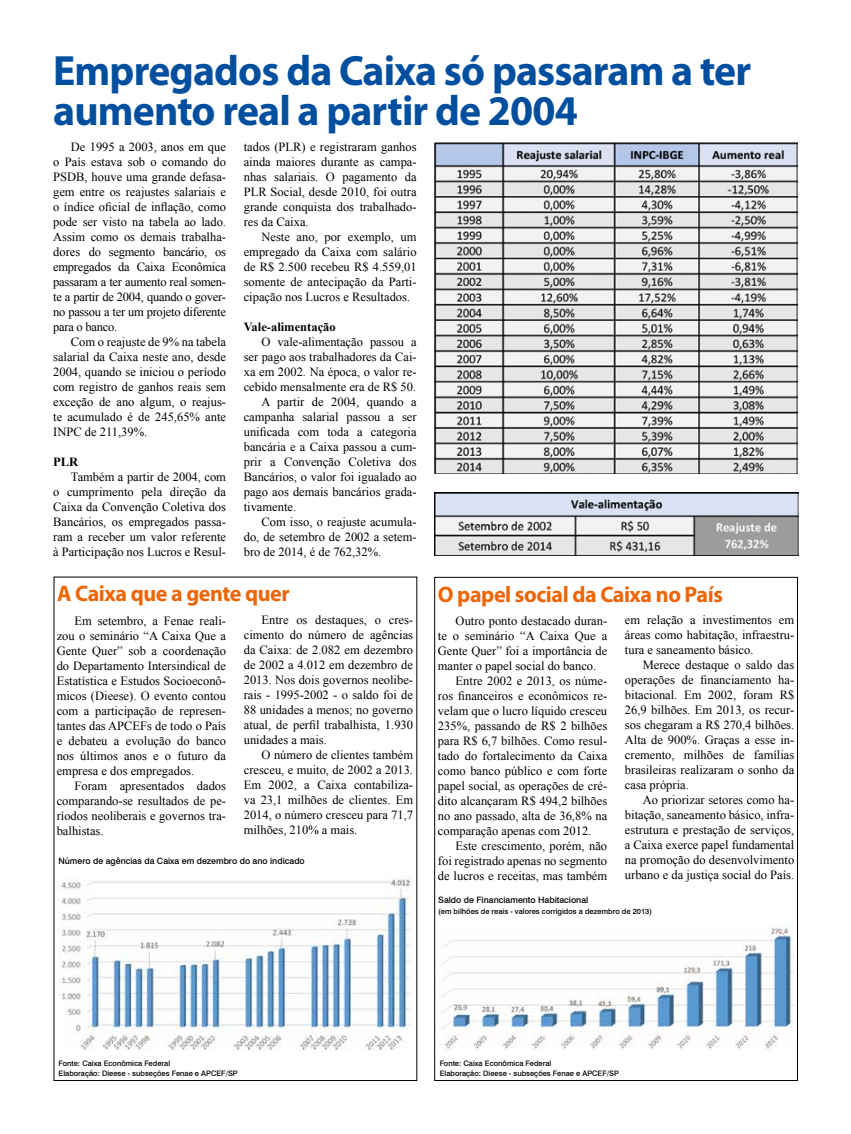
<style>
.page{position:relative;width:851px;height:1134px;background:#fff}
.page>*{position:absolute;margin:0;border:0;box-sizing:border-box;transform-origin:0 0}
.t1{font:700 42.5px/40px "Myriad Pro";letter-spacing:-.02em;color:#004f9f}
.t2{font:700 22.5px "Myriad Pro";letter-spacing:-.02em;color:#ec6608}
.t3{font:12.5px/15px "Times New Roman";color:#000;text-align:justify}
.t4{font:700 12.5px "Times New Roman";color:#000}
.t5{font:500 8.75px "Swiss 721 BT";color:#000}
.t6{font:500 7.5px/10.6px "Swiss 721 BT";color:#000}
</style>
<div class="page">
<img style="left:434px;top:142px;width:363px;height:332px">
<img style="left:434px;top:493px;width:364px;height:62px">
<img style="left:58px;top:877px;width:354px;height:173px">
<img style="left:441px;top:925px;width:352px;height:124px">
<h1 class="t1" style="left:53px;top:49px;width:699px">Empregados da Caixa só passaram a ter aumento real a partir de 2004</h1>
<p class="t3" style="left:244px;top:139px;width:174px">tados (PLR) e registraram ganhos ainda maiores durante as campa&shy;nhas salariais. O pagamento da PLR Social, desde 2010, foi outra grande conquista dos trabalhado&shy;res da Caixa.</p>
<p class="t3" style="left:244px;top:229px;width:174px;text-indent:18px">Neste ano, por exemplo, um empregado da Caixa com salário de R$ 2.500 recebeu R$ 4.559,01 somente de antecipação da Parti&shy;cipação nos Lucros e Resultados.</p>
<p class="t4" style="left:244px;top:318px;width:93px">Vale-alimentação</p>
<p class="t3" style="left:261px;top:334px;width:157px">O vale-alimentação passou a</p>
<p class="t3" style="left:244px;top:349px;width:174px">ser pago aos trabalhadores da Cai-</p>
<p class="t3" style="left:244px;top:364px;width:174px">xa em 2002. Na época, o valor re-</p>
<p class="t3" style="left:244px;top:379px;width:174px">cebido mensalmente era de R$ 50.</p>
<p class="t3" style="left:261px;top:394px;width:157px">A partir de 2004, quando a</p>
<p class="t3" style="left:244px;top:409px;width:174px">campanha salarial passou a ser</p>
<p class="t3" style="left:244px;top:424px;width:174px">unificada com toda a categoria</p>
<p class="t3" style="left:244px;top:439px;width:174px">bancária e a Caixa passou a cum-</p>
<p class="t3" style="left:244px;top:454px;width:174px">prir a Convenção Coletiva dos</p>
<p class="t3" style="left:244px;top:469px;width:174px">Bancários, o valor foi igualado ao</p>
<p class="t3" style="left:244px;top:484px;width:174px">pago aos demais bancários grada-</p>
<p class="t3" style="left:244px;top:499px;width:54px">tivamente.</p>
<p class="t3" style="left:261px;top:514px;width:157px">Com isso, o reajuste acumula-</p>
<p class="t3" style="left:244px;top:529px;width:174px">do, de setembro de 2002 a setem-</p>
<p class="t3" style="left:244px;top:544px;width:139px">bro de 2014, é de 762,32%.</p>
<h2 class="t2" style="left:438px;top:579px;width:286px">O papel social da Caixa no País</h2>
<p class="t3" style="left:57px;top:613px;width:171px;text-indent:18px">Em setembro, a Fenae reali&shy;zou o seminário “A Caixa Que a Gente Quer” sob a coordenação do Departamento Intersindical de Estatística e Estudos Socioeconô&shy;micos (Dieese). O evento contou com a participação de represen&shy;tantes das APCEFs de todo o País e debateu a evolução do banco nos últimos anos e o futuro da empresa e dos empregados.</p>
<p class="t3" style="left:57px;top:778px;width:171px;text-indent:18px">Foram apresentados dados comparando-se resultados de pe&shy;ríodos neoliberais e governos tra&shy;balhistas.</p>
<p class="t3" style="left:53px;top:139px;width:174px;text-indent:18px">De 1995 a 2003, anos em que o País estava sob o comando do PSDB, houve uma grande defasa&shy;gem entre os reajustes salariais e o índice oficial de inflação, como pode ser visto na tabela ao lado.<br>Assim como os demais trabalha&shy;dores do segmento bancário, os empregados da Caixa Econômica passaram a ter aumento real somen&shy;te a partir de 2004, quando o gover&shy;no passou a ter um projeto diferente para o banco.</p>
<p class="t3" style="left:53px;top:334px;width:174px;text-indent:18px">Com o reajuste de 9% na tabela salarial da Caixa neste ano, desde 2004, quando se iniciou o período com registro de ganhos reais sem exceção de ano algum, o reajus&shy;te acumulado é de 245,65% ante INPC de 211,39%.</p>
<p class="t4" style="left:53px;top:453px;width:26px">PLR</p>
<p class="t3" style="left:53px;top:469px;width:174px;text-indent:18px">Também a partir de 2004, com o cumprimento pela direção da Caixa da Convenção Coletiva dos Bancários, os empregados passa&shy;ram a receber um valor referente à Participação nos Lucros e Resul-</p>
<h2 class="t2" style="left:57px;top:579px;width:234px">A Caixa que a gente quer</h2>
<p class="t3" style="left:244px;top:612px;width:171px;text-indent:18px">Entre os destaques, o cres&shy;cimento do número de agências da Caixa: de 2.082 em dezembro de 2002 a 4.012 em dezembro de 2013. Nos dois governos neolibe&shy;rais - 1995-2002 - o saldo foi de 88 unidades a menos; no governo atual, de perfil trabalhista, 1.930 unidades a mais.</p>
<p class="t3" style="left:244px;top:747px;width:171px;text-indent:18px">O número de clientes também cresceu, e muito, de 2002 a 2013.<br>Em 2002, a Caixa contabiliza&shy;va 23,1 milhões de clientes. Em 2014, o número cresceu para 71,7 milhões, 210% a mais.</p>
<p class="t5" style="left:58px;top:855px;width:248px">Número de agências da Caixa em dezembro do ano indicado</p>
<p class="t3" style="left:625px;top:612px;width:171px">em relação a investimentos em áreas como habitação, infraestru&shy;tura e saneamento básico.</p>
<p class="t3" style="left:625px;top:657px;width:171px;text-indent:18px">Merece destaque o saldo das operações de financiamento ha&shy;bitacional. Em 2002, foram R$ 26,9 bilhões. Em 2013, os recur&shy;sos chegaram a R$ 270,4 bilhões.<br>Alta de 900%. Graças a esse in&shy;cremento, milhões de famílias brasileiras realizaram o sonho da casa própria.</p>
<p class="t3" style="left:625px;top:792px;width:171px;text-indent:18px">Ao priorizar setores como ha&shy;bitação, saneamento básico, infra&shy;estrutura e prestação de serviços, a Caixa exerce papel fundamental na promoção do desenvolvimento urbano e da justiça social do País.</p>
<p class="t3" style="left:455px;top:613px;width:153px">Outro ponto destacado duran-</p>
<p class="t3" style="left:438px;top:628px;width:171px">te o seminário “A Caixa Que a</p>
<p class="t3" style="left:438px;top:643px;width:171px">Gente Quer” foi a importância de</p>
<p class="t3" style="left:438px;top:658px;width:160px">manter o papel social do banco.</p>
<p class="t3" style="left:455px;top:673px;width:153px">Entre 2002 e 2013, os núme-</p>
<p class="t3" style="left:438px;top:688px;width:171px">ros financeiros e econômicos re-</p>
<p class="t3" style="left:438px;top:703px;width:171px">velam que o lucro líquido cresceu</p>
<p class="t3" style="left:438px;top:718px;width:171px">235%, passando de R$ 2 bilhões</p>
<p class="t3" style="left:438px;top:733px;width:171px">para R$ 6,7 bilhões. Como resul-</p>
<p class="t3" style="left:438px;top:748px;width:171px">tado do fortalecimento da Caixa</p>
<p class="t3" style="left:438px;top:763px;width:171px">como banco público e com forte</p>
<p class="t3" style="left:438px;top:778px;width:171px">papel social, as operações de cré-</p>
<p class="t3" style="left:438px;top:793px;width:171px">dito alcançaram R$ 494,2 bilhões</p>
<p class="t3" style="left:438px;top:808px;width:171px">no ano passado, alta de 36,8% na</p>
<p class="t3" style="left:438px;top:823px;width:155px">comparação apenas com 2012.</p>
<p class="t3" style="left:455px;top:838px;width:153px">Este crescimento, porém, não</p>
<p class="t3" style="left:438px;top:853px;width:171px">foi registrado apenas no segmento</p>
<p class="t3" style="left:438px;top:868px;width:171px">de lucros e receitas, mas também</p>
<p class="t6" style="left:58px;top:1057px;width:181px">Fonte: Caixa Econômica Federal<br>Elaboração: Dieese - subseções Fenae e APCEF/SP</p>
<p class="t5" style="left:438px;top:895px;width:152px">Saldo de Financiamento Habitacional</p>
<p class="t6" style="left:438px;top:906px;width:215px">(em bilhões de reais - valores corrigidos a dezembro de 2013)</p>
<p class="t6" style="left:439px;top:1057px;width:181px">Fonte: Caixa Econômica Federal<br>Elaboração: Dieese - subseções Fenae e APCEF/SP</p>
</div>
